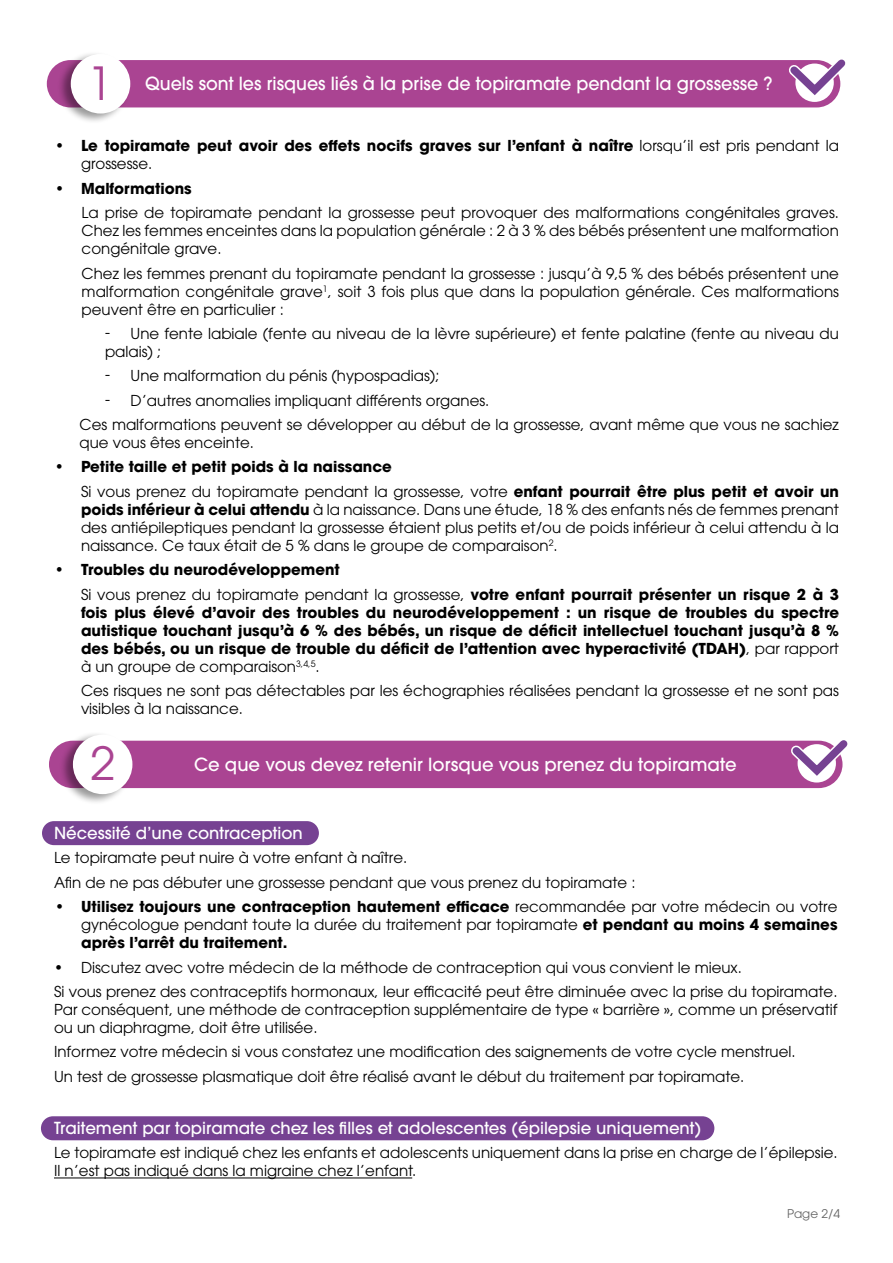
<style>
.page{position:relative;width:893px;height:1263px;background:#fff}
.page>*{position:absolute;margin:0;border:0;box-sizing:border-box;transform-origin:0 0}
.t1{font:45.45px "ITC Avant Garde Pro";color:#aa4492}
.t2{font:500 18px "ITC Avant Garde Pro";color:#fff}
.t3{font:500 16.5px "ITC Avant Garde Pro";color:#fff}
.t4{font:15px/18px "ITC Avant Garde Pro";color:#000}
.t5{font:700 15px/18px "ITC Avant Garde Pro";color:#000}
.t6{font:12px "ITC Avant Garde Pro";color:#646464}
.s1{font-weight:400}
.s2{font-weight:700}
</style>
<div class="page">
<div style="left:42px;top:821px;width:277px;height:24px;background:#764292;border-radius:12px"></div>
<div style="left:41px;top:1116px;width:673px;height:24px;background:#764292;border-radius:12px"></div>
<div style="left:49px;top:741px;width:793px;height:47px;background:#aa4492;border-radius:24px"></div>
<div style="left:60px;top:732px;width:72px;height:72px;background:#000;opacity:.4"></div>
<div style="left:73px;top:735px;width:59px;height:59px;background:#fff;border-radius:50%"></div>
<svg style="left:781px;top:740px;width:67px;height:45px"></svg>
<hr style="left:54px;top:1177px;width:358px;height:1px;background:#000">
<div style="left:47px;top:60px;width:793px;height:47px;background:#aa4492;border-radius:24px"></div>
<div style="left:58px;top:52px;width:72px;height:72px;background:#000;opacity:.4"></div>
<div style="left:71px;top:54px;width:59px;height:60px;background:#fff;border-radius:50%"></div>
<svg style="left:779px;top:59px;width:67px;height:46px"></svg>
<h1 class="t1" style="left:88px;top:55px;width:27px">1</h1>
<p class="t2" style="left:145px;top:72px;width:629px">Quels sont les risques liés à la prise de topiramate pendant la grossesse ?</p>
<p class="t5" style="left:81px;top:137px;width:759px;text-indent:-27px">• Le topiramate peut avoir des effets nocifs graves sur l’enfant à naître <span class="s1">lorsqu’il est pris pendant la grossesse.</span></p>
<p class="t5" style="left:54px;top:179px;width:139px">• Malformations</p>
<p class="t4" style="left:82px;top:203px;width:759px;text-align:justify">La prise de topiramate pendant la grossesse peut provoquer des malformations congénitales graves.<br>Chez les femmes enceintes dans la population générale : 2 à 3 % des bébés présentent une malformation congénitale grave.</p>
<p class="t4" style="left:82px;top:264px;width:759px;text-align:justify">Chez les femmes prenant du topiramate pendant la grossesse : jusqu’à 9,5 % des bébés présentent une malformation congénitale grave<sup>1</sup>, soit 3 fois plus que dans la population générale. Ces malformations peuvent être en particulier :</p>
<p class="t4" style="left:105px;top:324px;width:6px">Τ</p>
<p class="t4" style="left:105px;top:324px;width:735px;text-indent:26px">Une fente labiale (fente au niveau de la lèvre supérieure) et fente palatine (fente au niveau du palais) ;</p>
<p class="t4" style="left:105px;top:367px;width:6px">Τ</p>
<p class="t4" style="left:131px;top:367px;width:310px">Une malformation du pénis (hypospadias);</p>
<p class="t4" style="left:105px;top:391px;width:6px">Τ</p>
<p class="t4" style="left:80px;top:388px;width:761px;line-height:24.3px;text-indent:51px">D’autres anomalies impliquant différents organes.<br>Ces malformations peuvent se développer au début de la grossesse, avant même que vous ne sachiez</p>
<p class="t4" style="left:80px;top:433px;width:176px">que vous êtes enceinte.</p>
<p class="t5" style="left:81px;top:455px;width:759px;line-height:24.3px;text-indent:-27px">• Petite taille et petit poids à la naissance<br><span class="s1">Si vous prenez du topiramate pendant la grossesse, votre</span> enfant pourrait être plus petit et avoir un</p>
<p class="t4" style="left:81px;top:500px;width:759px;text-align:justify"><span class="s2">poids inférieur à celui attendu</span> à la naissance. Dans une étude, 18 % des enfants nés de femmes prenant des antiépileptiques pendant la grossesse étaient plus petits et/ou de poids inférieur à celui attendu à la naissance. Ce taux était de 5 % dans le groupe de comparaison<sup>2</sup>.</p>
<p class="t5" style="left:81px;top:557px;width:759px;line-height:24.3px;text-indent:-27px">• Troubles du neurodéveloppement<br><span class="s1">Si vous prenez du topiramate pendant la grossesse,</span> votre enfant pourrait présenter un risque 2 à 3</p>
<p class="t5" style="left:81px;top:603px;width:759px;text-align:justify">fois plus élevé d’avoir des troubles du neurodéveloppement : un risque de troubles du spectre autistique touchant jusqu’à 6 % des bébés, un risque de déficit intellectuel touchant jusqu’à 8 % des bébés, ou un risque de trouble du déficit de l’attention avec hyperactivité (TDAH)<span class="s1">, par rapport à un groupe de comparaison</span><sup>3,4,5</sup><span class="s1">.</span></p>
<p class="t4" style="left:81px;top:681px;width:759px">Ces risques ne sont pas détectables par les échographies réalisées pendant la grossesse et ne sont pas visibles à la naissance.</p>
<h1 class="t1" style="left:90px;top:735px;width:27px">2</h1>
<p class="t2" style="left:194px;top:753px;width:544px">Ce que vous devez retenir lorsque vous prenez du topiramate</p>
<p class="t3" style="left:54px;top:822px;width:250px">Nécessité d’une contraception</p>
<p class="t4" style="left:54px;top:845px;width:583px;line-height:24.3px">Le topiramate peut nuire à votre enfant à naître.<br>Afin de ne pas débuter une grossesse pendant que vous prenez du topiramate :</p>
<p class="t5" style="left:81px;top:897px;width:758px;text-align:justify;text-indent:-27px">• Utilisez toujours une contraception hautement efficace <span class="s1">recommandée par votre médecin ou votre gynécologue pendant toute la durée du traitement par topiramate</span> et pendant au moins 4 semaines après l’arrêt du traitement.</p>
<p class="t4" style="left:54px;top:955px;width:785px;line-height:24.3px">• Discutez avec votre médecin de la méthode de contraception qui vous convient le mieux.<br>Si vous prenez des contraceptifs hormonaux, leur efficacité peut être diminuée avec la prise du topiramate.</p>
<p class="t4" style="left:54px;top:1000px;width:785px">Par conséquent, une méthode de contraception supplémentaire de type « barrière », comme un préservatif ou un diaphragme, doit être utilisée.</p>
<p class="t4" style="left:54px;top:1039px;width:743px;line-height:24.3px">Informez votre médecin si vous constatez une modification des saignements de votre cycle menstruel.<br>Un test de grossesse plasmatique doit être réalisé avant le début du traitement par topiramate.</p>
<p class="t3" style="left:54px;top:1117px;width:649px">Traitement par topiramate chez les filles et adolescentes (épilepsie uniquement)</p>
<p class="t4" style="left:54px;top:1144px;width:785px">Le topiramate est indiqué chez les enfants et adolescents uniquement dans la prise en charge de l’épilepsie.<br>Il n’est pas indiqué dans la migraine chez l’enfant.</p>
<p class="t6" style="left:787px;top:1206px;width:55px">Page 2/4</p>
</div>
